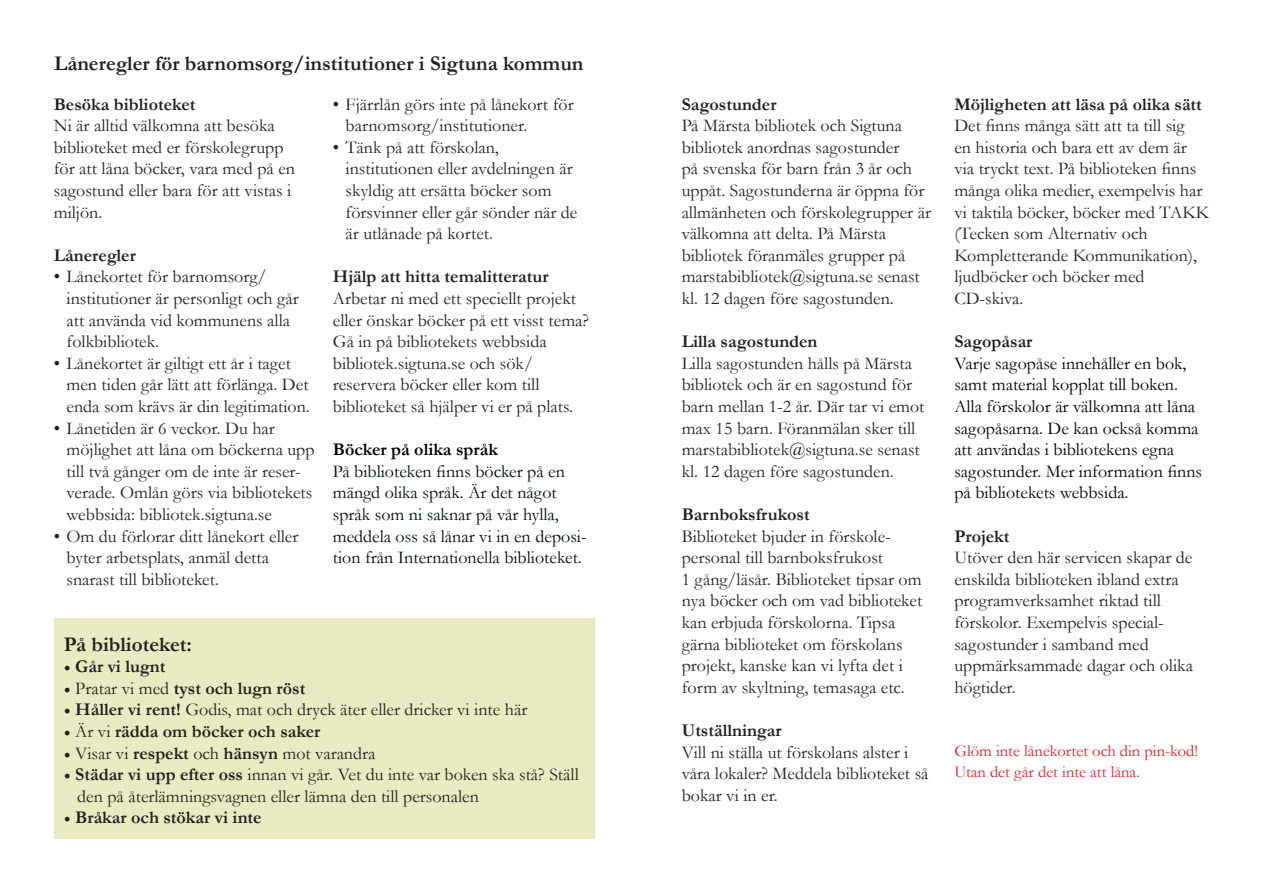
<style>
.page{position:relative;width:1263px;height:893px;background:#fff}
.page>*{position:absolute;margin:0;border:0;box-sizing:border-box;transform-origin:0 0}
.t1{font:700 21px "Garamond";color:#231f20}
.t2{font:18px/21.6px "Garamond";color:#231f20}
.t3{font:700 18px "Garamond";color:#231f20}
.t4{font:18px/21.6px "Garamond";color:#000001}
.t5{font:18px/21.6px "Garamond";color:#000c0b}
.t6{font:700 18px "Garamond";color:#000001}
.t7{font:16.5px/21.6px "Garamond";color:#e51d24}
.s1{font-family:"Minion Pro";font-weight:400}
.s2{font-weight:400}
.s3{font-family:"Minion Pro"}
.s4{font-weight:700}
</style>
<div class="page">
<div style="left:54px;top:619px;width:540px;height:220px;background:#e8eac2"></div>
<p class="t1" style="left:54px;top:49px;width:531px">Låneregler för barnomsorg/institutioner i Sigtuna kommun</p>
<p class="t3" style="left:54px;top:92px;width:143px">Besöka biblioteket</p>
<p class="t2" style="left:54px;top:114px;width:243px">Ni är alltid välkomna att besöka biblioteket med er förskolegrupp för att låna böcker, vara med på en sagostund eller bara för att vistas i miljön.</p>
<p class="t3" style="left:54px;top:243px;width:84px">Låneregler</p>
<p class="t2" style="left:67px;top:265px;width:234px;text-indent:-13px">• Lånekortet för barnomsorg/ institutioner är personligt och går att använda vid kommunens alla folkbibliotek.</p>
<p class="t2" style="left:67px;top:352px;width:245px;text-indent:-13px">• Lånekortet är giltigt ett år i taget men tiden går lätt att förlänga. Det enda som krävs är din legitimation.</p>
<p class="t2" style="left:67px;top:417px;width:250px;text-indent:-13px">• Lånetiden är 6 veckor. Du har möjlighet att låna om böckerna upp till två gånger om de inte är reser&shy;verade. Omlån görs via bibliotekets webbsida: bibliotek.sigtuna.se</p>
<p class="t2" style="left:67px;top:525px;width:233px;text-indent:-13px">• Om du förlorar ditt lånekort eller byter arbetsplats, anmäl detta snarast till biblioteket.</p>
<p class="t2" style="left:346px;top:93px;width:230px;text-indent:-13px">• Fjärrlån görs inte på lånekort för barnomsorg/institutioner.</p>
<p class="t2" style="left:346px;top:136px;width:233px;text-indent:-13px">• Tänk på att förskolan, institutionen eller avdelningen är skyldig att ersätta böcker som försvinner eller går sönder när de är utlånade på kortet.</p>
<p class="t3" style="left:333px;top:264px;width:217px">Hjälp att hitta temalitteratur</p>
<p class="t2" style="left:333px;top:287px;width:258px">Arbetar ni med ett speciellt projekt eller önskar böcker på ett visst tema?<br>Gå in på bibliotekets webbsida bibliotek.sigtuna.se och sök/ reservera böcker eller kom till biblioteket så hjälper vi er på plats.</p>
<p class="t6" style="left:333px;top:437px;width:167px">Böcker på olika språk</p>
<p class="t5" style="left:333px;top:460px;width:255px">På biblioteken finns böcker på en mängd olika språk. Är det något språk som ni saknar på vår hylla, meddela oss så lånar vi in en deposi&shy;tion från Internationella biblioteket.</p>
<p class="t1" style="left:64px;top:630px;width:130px">På biblioteket:</p>
<p class="t3" style="left:64px;top:654px;width:103px"><span class="s1">•</span> Går vi lugnt</p>
<p class="t3" style="left:64px;top:676px;width:243px"><span class="s1">•</span> <span class="s2">Pratar vi med</span> tyst och lugn röst</p>
<p class="t2" style="left:64px;top:698px;width:465px"><span class="s3">•</span> <span class="s4">Håller vi rent!</span> Godis, mat och dryck äter eller dricker vi inte här</p>
<p class="t3" style="left:64px;top:719px;width:258px"><span class="s1">•</span> <span class="s2">Är vi</span> rädda om böcker och saker</p>
<p class="t2" style="left:64px;top:742px;width:313px"><span class="s3">•</span> Visar vi <span class="s4">respekt</span> och <span class="s4">hänsyn</span> mot varandra</p>
<p class="t2" style="left:77px;top:763px;width:503px;text-indent:-14px"><span class="s3">•</span> <span class="s4">Städar vi upp efter oss</span> innan vi går. Vet du inte var boken ska stå? Ställ den på återlämningsvagnen eller lämna den till personalen</p>
<p class="t3" style="left:64px;top:805px;width:199px"><span class="s1">•</span> Bråkar och stökar vi inte</p>
<p class="t3" style="left:682px;top:92px;width:96px">Sagostunder</p>
<p class="t2" style="left:682px;top:114px;width:251px">På Märsta bibliotek och Sigtuna bibliotek anordnas sagostunder<br>på svenska för barn från 3 år och uppåt. Sagostunderna är öppna för allmänheten och förskolegrupper är välkomna att delta. På Märsta bibliotek föranmäles grupper på marstabibliotek@sigtuna.se senast kl. 12 dagen före sagostunden.</p>
<p class="t3" style="left:682px;top:329px;width:137px">Lilla sagostunden</p>
<p class="t2" style="left:682px;top:352px;width:244px">Lilla sagostunden hålls på Märsta bibliotek och är en sagostund för barn mellan 1-2 år. Där tar vi emot max 15 barn. Föranmälan sker till marstabibliotek@sigtuna.se senast kl. 12 dagen före sagostunden.</p>
<p class="t3" style="left:682px;top:502px;width:129px">Barnboksfrukost</p>
<p class="t2" style="left:682px;top:525px;width:242px">Biblioteket bjuder in förskole&shy;personal till barnboksfrukost<br>1 gång/läsår. Biblioteket tipsar om nya böcker och om vad biblioteket kan erbjuda förskolorna. Tipsa gärna biblioteket om förskolans projekt, kanske kan vi lyfta det i form av skyltning, temasaga etc.</p>
<p class="t3" style="left:682px;top:718px;width:101px">Utställningar</p>
<p class="t2" style="left:682px;top:741px;width:248px">Vill ni ställa ut förskolans alster i våra lokaler? Meddela biblioteket så bokar vi in er.</p>
<p class="t3" style="left:954px;top:92px;width:249px">Möjligheten att läsa på olika sätt</p>
<p class="t2" style="left:954px;top:114px;width:256px">Det finns många sätt att ta till sig<br>en historia och bara ett av dem är via tryckt text. På biblioteken finns många olika medier, exempelvis har vi taktila böcker, böcker med TAKK (Tecken som Alternativ och<br>Kompletterande Kommunikation), ljudböcker och böcker med<br>CD-skiva.</p>
<p class="t3" style="left:954px;top:329px;width:80px">Sagopåsar</p>
<p class="t4" style="left:954px;top:352px;width:249px">Varje sagopåse innehåller en bok, samt material kopplat till boken.<br>Alla förskolor är välkomna att låna sagopåsarna. De kan också komma att användas i bibliotekens egna sagostunder. Mer information finns på bibliotekets webbsida.</p>
<p class="t3" style="left:954px;top:524px;width:57px">Projekt</p>
<p class="t2" style="left:954px;top:546px;width:240px">Utöver den här servicen skapar de enskilda biblioteken ibland extra programverksamhet riktad till förskolor. Exempelvis special&shy;sagostunder i samband med uppmärksammade dagar och olika högtider.</p>
<p class="t7" style="left:954px;top:739px;width:245px">Glöm inte lånekortet och din pin-kod!<br>Utan det går det inte att låna.</p>
</div>
